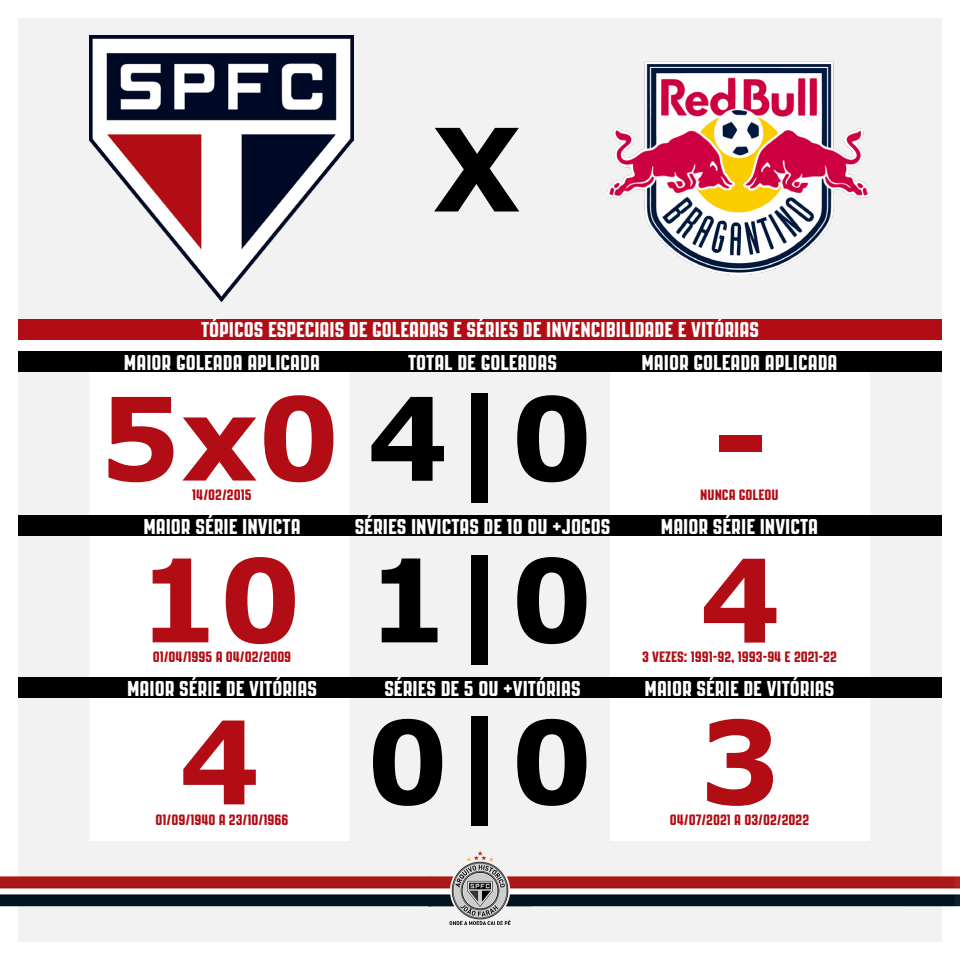
<style>
.page{position:relative;width:960px;height:960px;background:#fff}
.page>*{position:absolute;margin:0;border:0;box-sizing:border-box;transform-origin:0 0}
.t1{font:700 115px/161.8px "Verdana";color:#b20d15;text-align:right}
.t2{font:700 115px "Verdana";color:#000}
.t3{font:21.5px "PAG Revolucion";color:#fff}
.t4{font:15px "PAG Revolucion";color:#b20d15}
.s1{color:#000}
</style>
<div class="page">
<div style="left:18px;top:18px;width:924px;height:322px;background:#f2f2f2"></div>
<div style="left:18px;top:372px;width:924px;height:570px;background:#f2f2f2"></div>
<img style="left:89px;top:36px;width:264px;height:266px">
<img style="left:0;top:852px;width:960px;height:72px">
<div style="left:90px;top:372px;width:259px;height:469px;background:#fff"></div>
<div style="left:610px;top:372px;width:260px;height:469px;background:#fff"></div>
<div style="left:18px;top:351px;width:924px;height:21px;background:#000"></div>
<div style="left:18px;top:320px;width:924px;height:20px;background:#b20d15"></div>
<div style="left:18px;top:515px;width:924px;height:21px;background:#000"></div>
<div style="left:18px;top:677px;width:924px;height:21px;background:#000"></div>
<img style="left:608px;top:62px;width:262px;height:213px">
<h1 class="t2" style="left:433px;top:88px;width:89px">X</h1>
<p class="t3" style="left:201px;top:318px;width:559px">TÓPICOS ESPECIAIS DE GOLEADAS E SÉRIES DE INVENCIBILIDADE E VITÓRIAS</p>
<p class="t3" style="left:124px;top:351px;width:198px">MAIOR GOLEADA APLICADA</p>
<p class="t3" style="left:408px;top:351px;width:150px">TOTAL DE GOLEADAS</p>
<p class="t3" style="left:641px;top:351px;width:198px">MAIOR GOLEADA APLICADA</p>
<h1 class="t1" style="left:99px;top:355px;width:683px">5x0 <span class="s1">4|0</span> -<br>10 <span class="s1">1|0</span> 4<br>4 <span class="s1">0|0</span> 3</h1>
<p class="t4" style="left:192px;top:486px;width:61px">14/02/2015</p>
<p class="t4" style="left:700px;top:486px;width:80px">NUNCA GOLEOU</p>
<p class="t3" style="left:143px;top:515px;width:159px">MAIOR SÉRIE INVICTA</p>
<p class="t3" style="left:355px;top:515px;width:257px">SÉRIES INVICTAS DE 10 OU +JOGOS</p>
<p class="t3" style="left:661px;top:515px;width:159px">MAIOR SÉRIE INVICTA</p>
<p class="t4" style="left:153px;top:649px;width:140px">01/04/1995 A 04/02/2009</p>
<p class="t4" style="left:642px;top:649px;width:196px">3 VEZES: 1991-92, 1993-94 E 2021-22</p>
<p class="t3" style="left:127px;top:677px;width:191px">MAIOR SÉRIE DE VITÓRIAS</p>
<p class="t3" style="left:384px;top:677px;width:198px">SÉRIES DE 5 OU +VITÓRIAS</p>
<p class="t3" style="left:645px;top:677px;width:191px">MAIOR SÉRIE DE VITÓRIAS</p>
<p class="t4" style="left:156px;top:812px;width:134px">01/09/1940 A 23/10/1966</p>
<p class="t4" style="left:670px;top:812px;width:141px">04/07/2021 A 03/02/2022</p>
</div>
